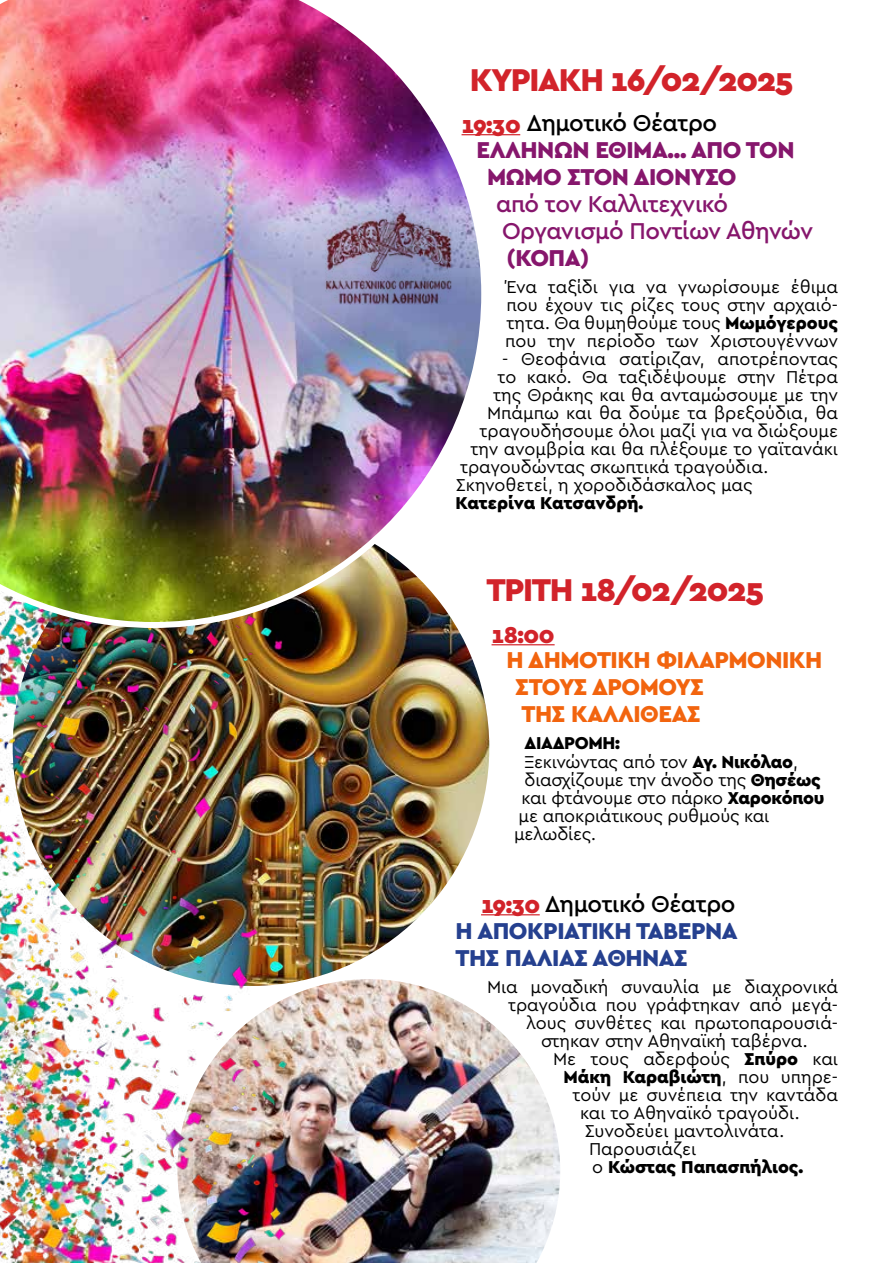
<style>
.page{position:relative;width:893px;height:1263px;background:#fff}
.page>*{position:absolute;margin:0;border:0;box-sizing:border-box;transform-origin:0 0}
.t1{font:900 33px "Cera GR";letter-spacing:-.04em;color:#d2232a}
.t2{font:900 24px/27px "Cera GR";letter-spacing:-.02em;color:#25408f;text-align:justify}
.t3{font:900 24px/27px "Cera GR";letter-spacing:-.02em;color:#f2640e}
.t4{font:900 24px "Cera GR";letter-spacing:-.02em;color:#86166c}
.t5{font:500 24px/27px "Cera GR";letter-spacing:-.025em;color:#86166c}
.t6{font:500 24px "Cera GR";letter-spacing:-.02em;color:#000}
.t7{font:900 24px "Cera GR";color:#d2232a}
.t8{font:18px/18px "Cera GR";color:#000;text-align:justify}
.t9{font:900 18px "Cera GR";color:#000}
.t10{font:900 18px "Cera GR";letter-spacing:-.02em;color:#000}
.s1{font-weight:900;color:#d2232a}
.s2{font-weight:900}
.s3{color:#d2232a}
.s4{font-weight:500;color:#000}
.s5{font-weight:400}
</style>
<div class="page">
<hr style="left:462px;top:134px;width:58px;height:1px;background:#d2232a">
<hr style="left:492px;top:644px;width:63px;height:1px;background:#d2232a">
<hr style="left:481px;top:914px;width:59px;height:1px;background:#d2232a">
<img style="left:10px;top:507px;width:482px;height:482px;border-radius:241px">
<img style="left:324px;top:979px;width:236px;height:284px">
<img style="left:0;top:628px;width:324px;height:635px">
<img style="left:0;top:0;width:487px;height:628px">
<img style="left:307px;top:212px;width:160px;height:93px">
<h1 class="t1" style="left:470px;top:61px;width:325px">ΚΥΡΙΑΚΗ 16/02/2025</h1>
<h2 class="t6" style="left:462px;top:110px;width:257px"><span class="s1">19:30</span> Δημοτικό Θέατρο</h2>
<h2 class="t4" style="left:477px;top:137px;width:319px">ΕΛΛΗΝΩΝ ΕΘΙΜΑ… ΑΠΟ ΤΟΝ</h2>
<h2 class="t4" style="left:487px;top:164px;width:251px">ΜΩΜΟ ΣΤΟΝ ΔΙΟΝΥΣΟ</h2>
<h2 class="t5" style="left:496px;top:191px;width:319px">από τον Καλλιτεχνικό<br>Οργανισμό Ποντίων Αθηνών</h2>
<h2 class="t4" style="left:507px;top:245px;width:84px">(ΚΟΠΑ)</h2>
<p class="t8" style="left:505px;top:278px;width:334px">Ένα ταξίδι για να γνωρίσουμε έθιμα που έχουν τις ρίζες τους στην αρχαιό&shy;τητα. Θα θυμηθούμε τους <span class="s2">Μωμόγερους </span>που την περίοδο των Χριστουγέννων</p>
<p class="t8" style="left:502px;top:350px;width:338px">- Θεοφάνια σατίριζαν, αποτρέποντας</p>
<p class="t8" style="left:498px;top:368px;width:342px">το κακό. Θα ταξιδέψουμε στην Πέτρα</p>
<p class="t8" style="left:493px;top:386px;width:347px">της Θράκης και θα ανταμώσουμε με την</p>
<p class="t8" style="left:487px;top:404px;width:352px">Μπάμπω και θα δούμε τα βρεξούδια, θα</p>
<p class="t8" style="left:480px;top:422px;width:360px">τραγουδήσουμε όλοι μαζί για να διώξουμε</p>
<p class="t8" style="left:471px;top:440px;width:369px">την ανομβρία και θα πλέξουμε το γαϊτανάκι</p>
<p class="t8" style="left:460px;top:458px;width:310px">τραγουδώντας σκωπτικά τραγούδια.</p>
<p class="t8" style="left:456px;top:476px;width:298px">Σκηνοθετεί, η χοροδιδάσκαλος μας</p>
<p class="t9" style="left:456px;top:493px;width:189px">Κατερίνα Κατσανδρή.</p>
<h1 class="t1" style="left:486px;top:571px;width:279px">ΤΡΙΤΗ 18/02/2025</h1>
<h2 class="t7" style="left:492px;top:621px;width:65px">18:00</h2>
<h2 class="t3" style="left:516px;top:647px;width:308px;text-indent:-9px">Η ΔΗΜΟΤΙΚΗ ΦΙΛΑΡΜΟΝΙΚΗ<br>ΣΤΟΥΣ ΔΡΟΜΟΥΣ<br>ΤΗΣ ΚΑΛΛΙΘΕΑΣ</h2>
<p class="t10" style="left:525px;top:733px;width:97px">ΔΙΑΔΡΟΜΗ:</p>
<p class="t8" style="left:525px;top:752px;width:275px">Ξεκινώντας από τον <span class="s2">Αγ. Νικόλαο</span>,</p>
<p class="t8" style="left:525px;top:770px;width:298px">διασχίζουμε την άνοδο της <span class="s2">Θησέως</span></p>
<p class="t8" style="left:522px;top:788px;width:305px">και φτάνουμε στο πάρκο <span class="s2">Χαροκόπου</span></p>
<p class="t8" style="left:519px;top:806px;width:252px">με αποκριάτικους ρυθμούς και</p>
<p class="t8" style="left:514px;top:824px;width:83px">μελωδίες.</p>
<h2 class="t2" style="left:456px;top:890px;width:284px;text-indent:25px"><span class="s3">19:30</span> <span class="s4">Δημοτικό Θέατρο </span>Η ΑΠΟΚΡΙΑΤΙΚΗ ΤΑΒΕΡΝΑ ΤΗΣ ΠΑΛΙΑΣ ΑΘΗΝΑΣ</h2>
<p class="t8" style="left:487px;top:977px;width:352px">Μια μοναδική συναυλία με διαχρονικά</p>
<p class="t8" style="left:508px;top:995px;width:331px">τραγούδια που γράφτηκαν από μεγά-</p>
<p class="t8" style="left:526px;top:1013px;width:313px">λους συνθέτες και πρωτοπαρουσιά-</p>
<p class="t8" style="left:541px;top:1031px;width:268px">στηκαν στην Αθηναϊκή ταβέρνα.</p>
<p class="t8" style="left:553px;top:1049px;width:286px">Με τους αδερφούς <span class="s2">Σπύρο</span> και</p>
<p class="t9" style="left:564px;top:1066px;width:276px">Μάκη Καραβιώτη<span class="s5">, που υπηρε-</span></p>
<p class="t8" style="left:573px;top:1085px;width:267px">τούν με συνέπεια την καντάδα</p>
<p class="t8" style="left:580px;top:1103px;width:221px">και το Αθηναϊκό τραγούδι.</p>
<p class="t8" style="left:585px;top:1121px;width:201px">Συνοδεύει μαντολινάτα.</p>
<p class="t8" style="left:589px;top:1139px;width:109px">Παρουσιάζει</p>
<p class="t9" style="left:592px;top:1156px;width:213px"><span class="s5">ο</span> Κώστας Παπασπήλιος.</p>
</div>
